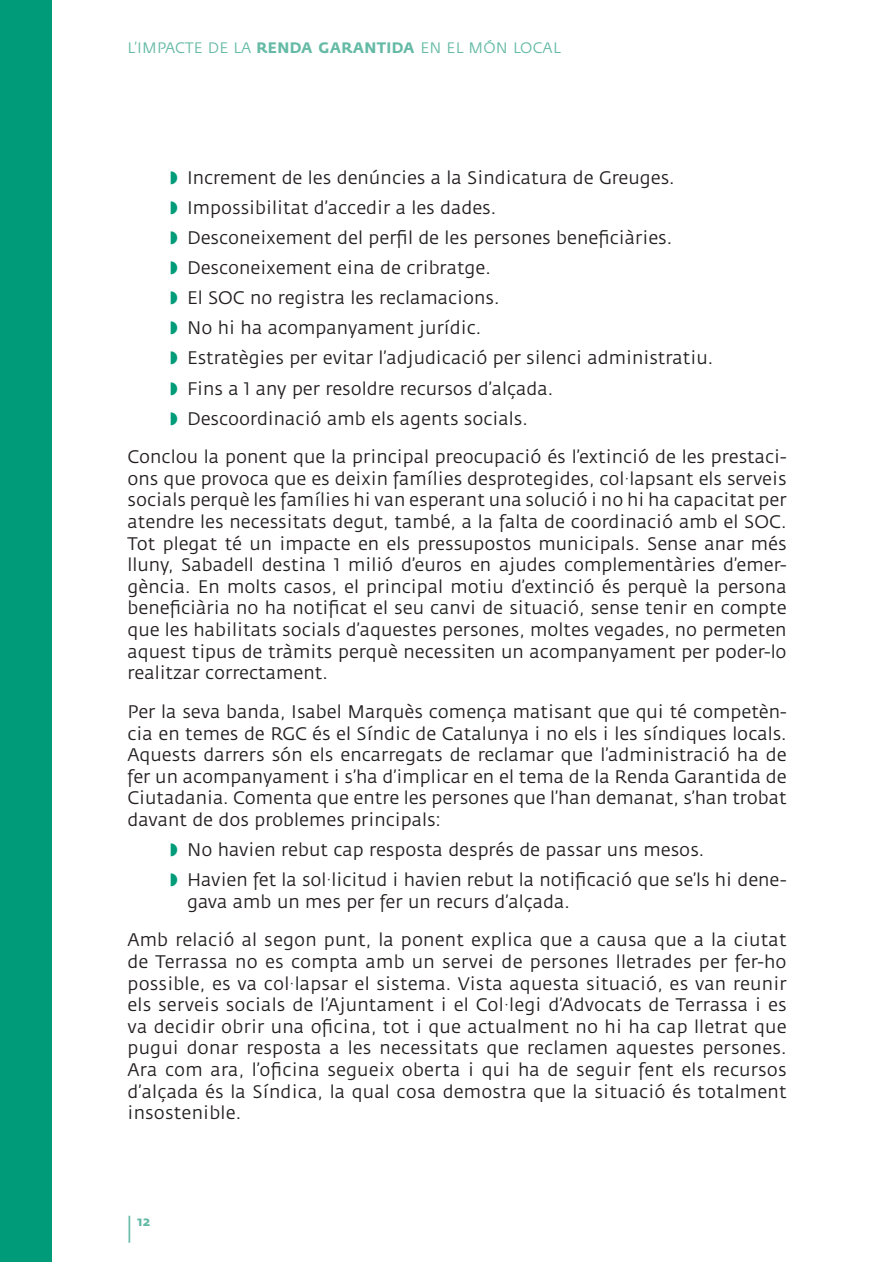
<style>
.page{position:relative;width:893px;height:1263px;background:#fff}
.page>*{position:absolute;margin:0;border:0;box-sizing:border-box;transform-origin:0 0}
.text_normal{font:18px/21.6px "Fedra Sans";color:#231f20;text-align:justify}
.text_normal_espai_2{font:18px/21.6px "Fedra Sans";color:#231f20;text-align:justify}
.t1{font:15px "Fedra Sans Book SC";letter-spacing:.02em;color:#65baa6}
.t2{font:13.5px "Fedra Sans Bold SC";color:#65baa6}
.s1{font-family:"Fedra Sans Bold SC"}
.s2{color:#009b78}
.s3{font-family:"Franklin Gothic";font-weight:600;font-size:27px}
</style>
<div class="page">
<div style="left:0;top:0;width:51px;height:1262px;background:#009b78"></div>
<p class="t1" style="left:128px;top:40px;width:434px">L’IMPACTE DE LA <span class="s1">RENDA GARANTIDA</span> EN EL MÓN LOCAL</p>
<p class="text_normal" style="left:170px;top:167px;width:506px"><span class="s2">◗</span> Increment de les denúncies a la Sindicatura de Greuges.</p>
<p class="text_normal" style="left:170px;top:197px;width:328px"><span class="s2">◗</span> Impossibilitat d’accedir a les dades.</p>
<p class="text_normal" style="left:170px;top:227px;width:504px"><span class="s2">◗</span> Desconeixement del perfil de les persones beneficiàries.</p>
<p class="text_normal" style="left:170px;top:258px;width:322px"><span class="s2">◗</span> Desconeixement eina de cribratge.</p>
<p class="text_normal" style="left:170px;top:288px;width:331px"><span class="s2">◗</span> El SOC no registra les reclamacions.</p>
<p class="text_normal" style="left:170px;top:318px;width:313px"><span class="s2">◗</span> No hi ha acompanyament jurídic.</p>
<p class="text_normal" style="left:170px;top:348px;width:545px"><span class="s2">◗</span> Estratègies per evitar l’adjudicació per silenci administratiu.</p>
<p class="text_normal" style="left:170px;top:378px;width:384px"><span class="s2">◗</span> Fins a 1 any per resoldre recursos d’alçada.</p>
<p class="text_normal" style="left:170px;top:408px;width:359px"><span class="s2">◗</span> Descoordinació amb els agents socials.</p>
<p class="text_normal" style="left:128px;top:447px;width:661px">Conclou la ponent que la principal preocupació és l’extinció de les prestaci&shy;ons que provoca que es deixin famílies desprotegides, col·lapsant els serveis socials perquè les famílies hi van esperant una solució i no hi ha capacitat per atendre les necessitats degut, també, a la falta de coordinació amb el SOC.<br>Tot plegat té un impacte en els pressupostos municipals. Sense anar més lluny, Sabadell destina 1 milió d’euros en ajudes complementàries d’emer&shy;gència. En molts casos, el principal motiu d’extinció és perquè la persona beneficiària no ha notificat el seu canvi de situació, sense tenir en compte que les habilitats socials d’aquestes persones, moltes vegades, no permeten aquest tipus de tràmits perquè necessiten un acompanyament per poder-lo realitzar correctament.</p>
<p class="text_normal_espai_2" style="left:128px;top:701px;width:661px">Per la seva banda, Isabel Marquès comença matisant que qui té competèn&shy;cia en temes de RGC és el Síndic de Catalunya i no els i les síndiques locals.<br>Aquests darrers són els encarregats de reclamar que l’administració ha de fer un acompanyament i s’ha d’implicar en el tema de la Renda Garantida de Ciutadania. Comenta que entre les persones que l’han demanat, s’han trobat davant de dos problemes principals:</p>
<p class="text_normal" style="left:170px;top:839px;width:536px"><span class="s2">◗</span> No havien rebut cap resposta després de passar uns mesos.</p>
<p class="text_normal" style="left:187px;top:869px;width:601px;text-indent:-17px"><span class="s2">◗</span> Havien fet la sol·licitud i havien rebut la notificació que se’ls hi dene&shy;gava amb un mes per fer un recurs d’alçada.</p>
<p class="text_normal" style="left:128px;top:930px;width:661px">Amb relació al segon punt, la ponent explica que a causa que a la ciutat de Terrassa no es compta amb un servei de persones lletrades per fer-ho possible, es va col·lapsar el sistema. Vista aquesta situació, es van reunir els serveis socials de l’Ajuntament i el Col·legi d’Advocats de Terrassa i es va decidir obrir una oficina, tot i que actualment no hi ha cap lletrat que pugui donar resposta a les necessitats que reclamen aquestes persones.<br>Ara com ara, l’oficina segueix oberta i qui ha de seguir fent els recursos d’alçada és la Síndica, la qual cosa demostra que la situació és totalment insostenible.</p>
<p class="t2" style="left:128px;top:1213px;width:24px"><span class="s3">|</span> 12</p>
</div>
